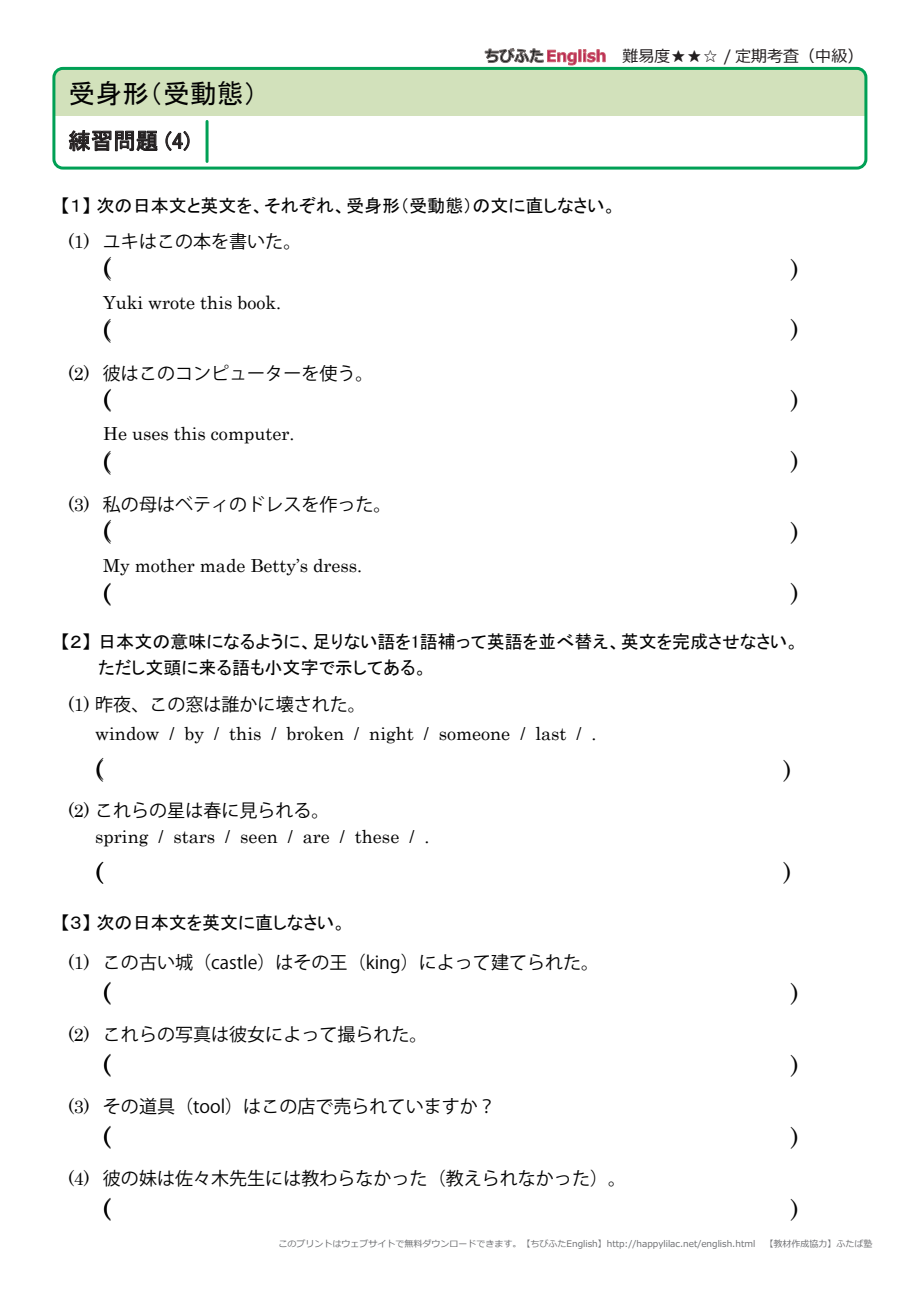
<style>
.page{position:relative;width:919px;height:1289px;background:#fff}
.page>*{position:absolute;margin:0;border:0;box-sizing:border-box;transform-origin:0 0}
.t1{font:27px "MS P Gothic";color:#030303}
.t2{font:24px "Century";color:#030303}
.t3{font:22.5px "MS P Gothic";color:#231f20}
.t4{font:18px "Koz Go Pro";color:#030303}
.t5{font:18px "Century";color:#030303}
.t6{font:18px/25.7px "MS P Gothic";color:#030303}
.t7{font:16.05px "Meiryo";color:#231f20}
.t8{font:9px "Meiryo";color:#6c6d70}
.s1{font-family:"Century"}
</style>
<div class="page">
<div style="left:54px;top:68px;width:811px;height:100px;background:#d2e1bb;border-radius:9px"></div>
<div style="left:52px;top:67px;width:815px;height:102px;border:3px solid #00a055;border-radius:9px"></div>
<svg style="left:54px;top:116px;width:811px;height:52px;background:#f1f6f3"></svg>
<hr style="left:205px;top:121px;width:3px;height:40px;background:#00a055">
<svg style="left:485px;top:48px;width:120px;height:17px"></svg>
<h1 class="t1" style="left:68px;top:80px;width:190px">受身形（受動態）</h1>
<p class="t3" style="left:68px;top:129px;width:123px">練習問題 (4)</p>
<p class="t7" style="left:622px;top:45px;width:242px">難易度★★☆ / 定期考査（中級）</p>
<p class="t6" style="left:61px;top:192px;width:557px">【１】 次の日本文と英文を、それぞれ、受身形（受動態）の文に直しなさい。</p>
<p class="t4" style="left:68px;top:229px;width:235px"><span class="s1">(1)</span> ユキはこの本を書いた。</p>
<h2 class="t2" style="left:103px;top:248px;width:9px">(</h2>
<p class="t5" style="left:103px;top:287px;width:180px">Yuki wrote this book.</p>
<h2 class="t2" style="left:103px;top:312px;width:9px">(</h2>
<p class="t4" style="left:68px;top:361px;width:307px"><span class="s1">(2)</span> 彼はこのコンピューターを使う。</p>
<h2 class="t2" style="left:103px;top:380px;width:9px">(</h2>
<p class="t5" style="left:103px;top:418px;width:193px">He uses this computer.</p>
<h2 class="t2" style="left:103px;top:443px;width:9px">(</h2>
<p class="t4" style="left:68px;top:493px;width:325px"><span class="s1">(3)</span> 私の母はベティのドレスを作った。</p>
<h2 class="t2" style="left:103px;top:511px;width:9px">(</h2>
<p class="t5" style="left:103px;top:550px;width:261px">My mother made Betty’s dress.</p>
<h2 class="t2" style="left:103px;top:575px;width:9px">(</h2>
<h2 class="t2" style="left:790px;top:250px;width:9px">)</h2>
<h2 class="t2" style="left:790px;top:310px;width:9px">)</h2>
<h2 class="t2" style="left:790px;top:381px;width:9px">)</h2>
<h2 class="t2" style="left:790px;top:442px;width:9px">)</h2>
<h2 class="t2" style="left:790px;top:513px;width:9px">)</h2>
<h2 class="t2" style="left:790px;top:574px;width:9px">)</h2>
<p class="t6" style="left:98px;top:628px;width:702px;text-indent:-38px">【２】 日本文の意味になるように、足りない語を1語補って英語を並べ替え、英文を完成させなさい。ただし文頭に来る語も小文字で示してある。</p>
<p class="t4" style="left:68px;top:692px;width:299px"><span class="s1">(1)</span> 昨夜、この窓は誰かに壊された。</p>
<p class="t5" style="left:95px;top:718px;width:503px">window / by / this / broken / night / someone / last / .</p>
<h2 class="t2" style="left:95px;top:749px;width:9px">(</h2>
<p class="t4" style="left:68px;top:798px;width:263px"><span class="s1">(2)</span> これらの星は春に見られる。</p>
<p class="t5" style="left:95px;top:821px;width:335px">spring / stars / seen / are / these / .</p>
<h2 class="t2" style="left:95px;top:852px;width:9px">(</h2>
<p class="t6" style="left:61px;top:909px;width:287px">【３】 次の日本文を英文に直しなさい。</p>
<h2 class="t2" style="left:783px;top:751px;width:9px">)</h2>
<h2 class="t2" style="left:783px;top:852px;width:9px">)</h2>
<p class="t4" style="left:68px;top:951px;width:532px"><span class="s1">(1)</span> この古い城（castle）はその王（king）によって建てられた。</p>
<h2 class="t2" style="left:103px;top:974px;width:9px">(</h2>
<h2 class="t2" style="left:790px;top:974px;width:9px">)</h2>
<p class="t4" style="left:68px;top:1023px;width:361px"><span class="s1">(2)</span> これらの写真は彼女によって撮られた。</p>
<h2 class="t2" style="left:103px;top:1046px;width:9px">(</h2>
<h2 class="t2" style="left:790px;top:1046px;width:9px">)</h2>
<p class="t4" style="left:68px;top:1095px;width:429px"><span class="s1">(3)</span> その道具（tool）はこの店で売られていますか？</p>
<h2 class="t2" style="left:103px;top:1118px;width:9px">(</h2>
<h2 class="t2" style="left:790px;top:1118px;width:9px">)</h2>
<p class="t4" style="left:68px;top:1167px;width:559px"><span class="s1">(4)</span> 彼の妹は佐々木先生には教わらなかった（教えられなかった）。</p>
<h2 class="t2" style="left:103px;top:1190px;width:9px">(</h2>
<h2 class="t2" style="left:790px;top:1190px;width:9px">)</h2>
<p class="t8" style="left:278px;top:1237px;width:595px">このプリントはウェブサイトで無料ダウンロードできます。【ちびふたEnglish】http://happylilac.net/english.html　【教材作成協力】ふたば塾</p>
</div>
